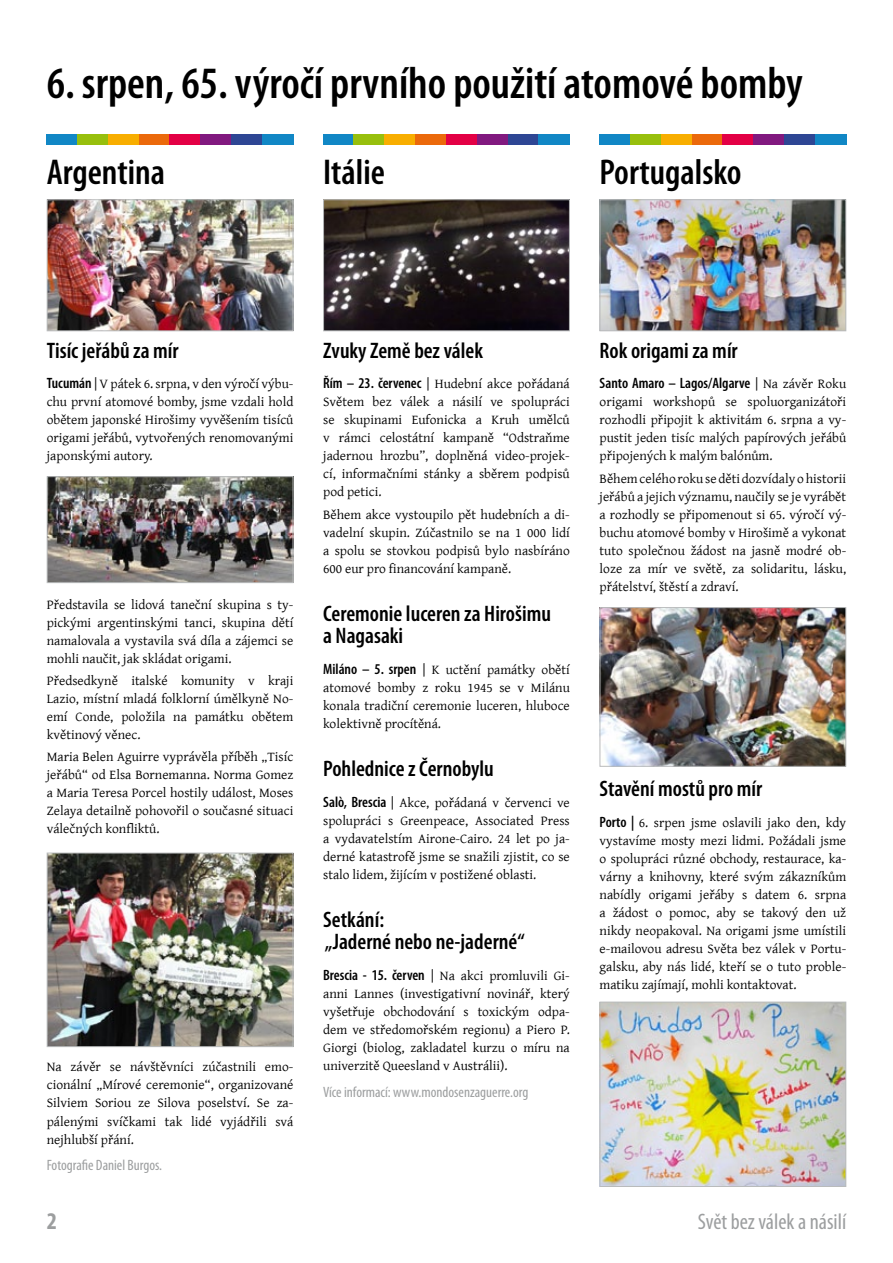
<style>
.page{position:relative;width:893px;height:1263px;background:#fff}
.page>*{position:absolute;margin:0;border:0;box-sizing:border-box;transform-origin:0 0}
.t1{font:600 condensed 45px "Myriad Pro";color:#000}
.t2{font:600 condensed 36px "Myriad Pro";color:#000}
.t3{font:700 condensed 24px "Myriad Pro";color:#9c9e9f}
.t4{font:600 condensed 22.5px/22.5px "Myriad Pro";color:#000}
.t5{font:condensed 22.5px "Myriad Pro";color:#9c9e9f}
.t6{font:condensed 15px "Myriad Pro";color:#9c9e9f}
.Paragraph_-_size_2{font:600 condensed 15px "Myriad Pro";color:#000}
.Paragraph_-_size_2-2{font:13.5px/18px "Gentium";color:#000;text-align:justify}
.s1{font-family:"Myriad Pro";font-weight:600;font-stretch:condensed;font-size:15px}
.s2{font-family:"Gentium";font-weight:400;font-stretch:normal;font-size:13.5px}
</style>
<div class="page">
<div style="left:600px;top:135px;width:31px;height:10px;background:#1187c5"></div>
<div style="left:630px;top:135px;width:31px;height:10px;background:#97bf0d"></div>
<div style="left:661px;top:135px;width:31px;height:10px;background:#f8ae00"></div>
<div style="left:692px;top:135px;width:31px;height:10px;background:#eb690b"></div>
<div style="left:723px;top:135px;width:31px;height:10px;background:#e30045"></div>
<div style="left:754px;top:135px;width:31px;height:10px;background:#81197f"></div>
<div style="left:784px;top:135px;width:31px;height:10px;background:#2e4694"></div>
<div style="left:815px;top:135px;width:31px;height:10px;background:#1187c5"></div>
<div style="left:323px;top:135px;width:31px;height:10px;background:#1187c5"></div>
<div style="left:354px;top:135px;width:31px;height:10px;background:#97bf0d"></div>
<div style="left:385px;top:135px;width:31px;height:10px;background:#f8ae00"></div>
<div style="left:416px;top:135px;width:31px;height:10px;background:#eb690b"></div>
<div style="left:446px;top:135px;width:31px;height:10px;background:#e30045"></div>
<div style="left:477px;top:135px;width:31px;height:10px;background:#81197f"></div>
<div style="left:508px;top:135px;width:31px;height:10px;background:#2e4694"></div>
<div style="left:539px;top:135px;width:31px;height:10px;background:#1187c5"></div>
<div style="left:47px;top:135px;width:31px;height:10px;background:#1187c5"></div>
<div style="left:78px;top:135px;width:31px;height:10px;background:#97bf0d"></div>
<div style="left:108px;top:135px;width:31px;height:10px;background:#f8ae00"></div>
<div style="left:139px;top:135px;width:31px;height:10px;background:#eb690b"></div>
<div style="left:170px;top:135px;width:31px;height:10px;background:#e30045"></div>
<div style="left:201px;top:135px;width:31px;height:10px;background:#81197f"></div>
<div style="left:232px;top:135px;width:31px;height:10px;background:#2e4694"></div>
<div style="left:262px;top:135px;width:31px;height:10px;background:#1187c5"></div>
<img style="left:602px;top:201px;width:242px;height:128px">
<div style="left:600px;top:199px;width:246px;height:132px;border:1px solid #b9bbbc"></div>
<img style="left:602px;top:609px;width:242px;height:156px">
<div style="left:600px;top:607px;width:246px;height:160px;border:1px solid #b9bbbc"></div>
<img style="left:49px;top:478px;width:242px;height:103px">
<div style="left:47px;top:476px;width:246px;height:107px;border:1px solid #b9bbbc"></div>
<img style="left:49px;top:201px;width:242px;height:128px">
<div style="left:47px;top:199px;width:246px;height:132px;border:1px solid #b9bbbc"></div>
<img style="left:49px;top:855px;width:242px;height:190px">
<div style="left:47px;top:853px;width:246px;height:194px;border:1px solid #b9bbbc"></div>
<img style="left:325px;top:201px;width:243px;height:128px">
<div style="left:323px;top:199px;width:247px;height:132px;border:1px solid #b9bbbc"></div>
<img style="left:602px;top:1004px;width:242px;height:181px">
<div style="left:600px;top:1002px;width:246px;height:185px;border:1px solid #b9bbbc"></div>
<h1 class="t1" style="left:47px;top:58px;width:758px">6. srpen, 65. výročí prvního použití atomové bomby</h1>
<h2 class="t2" style="left:47px;top:153px;width:120px">Argentina</h2>
<h2 class="t2" style="left:323px;top:153px;width:63px">Itálie</h2>
<h2 class="t2" style="left:600px;top:153px;width:144px">Portugalsko</h2>
<h3 class="t4" style="left:47px;top:339px;width:133px">Tisíc jeřábů za mír</h3>
<p class="Paragraph_-_size_2-2" style="left:47px;top:374px;width:248px"><span class="s1">Tucumán</span> | V pátek 6. srpna, v den výročí výbu&shy;chu první atomové bomby, jsme vzdali hold obětem japonské Hirošimy vyvěšením tisíců origami jeřábů, vytvořených renomovanými japonskými autory.</p>
<p class="Paragraph_-_size_2-2" style="left:47px;top:594px;width:248px">Představila se lidová taneční skupina s ty&shy;pickými argentinskými tanci, skupina dětí namalovala a vystavila svá díla a zájemci se mohli naučit, jak skládat origami.</p>
<p class="Paragraph_-_size_2-2" style="left:47px;top:671px;width:248px">Předsedkyně italské komunity v kraji Lazio, místní mladá folklorní úmělkyně No&shy;emí Conde, položila na památku obětem květinový věnec.</p>
<p class="Paragraph_-_size_2-2" style="left:47px;top:747px;width:248px">Maria Belen Aguirre vyprávěla příběh „Tisíc jeřábů“ od Elsa Bornemanna. Norma Gomez a Maria Teresa Porcel hostily událost, Moses Zelaya detailně pohovořil o současné situaci válečných konfliktů.</p>
<p class="Paragraph_-_size_2-2" style="left:47px;top:1057px;width:248px">Na závěr se návštěvníci zúčastnili emo&shy;cionální „Mírové ceremonie“, organizované Silviem Soriou ze Silova poselství. Se za&shy;pálenými svíčkami tak lidé vyjádřili svá nejhlubší přání.</p>
<p class="t6" style="left:47px;top:1156px;width:117px">Fotografie Daniel Burgos.</p>
<h3 class="t4" style="left:323px;top:339px;width:161px">Zvuky Země bez válek</h3>
<p class="Paragraph_-_size_2-2" style="left:323px;top:374px;width:248px"><span class="s1">Řím – 23. červenec</span> | Hudební akce pořádaná Světem bez válek a násilí ve spolupráci se skupinami Eufonicka a Kruh umělců v rámci celostátní kampaně “Odstraňme jadernou hrozbu”, doplněná video-projek&shy;cí, informačními stánky a sběrem podpisů pod petici.</p>
<p class="Paragraph_-_size_2-2" style="left:323px;top:504px;width:248px">Během akce vystoupilo pět hudebních a di&shy;vadelní skupin. Zúčastnilo se na 1 000 lidí a spolu se stovkou podpisů bylo nasbíráno 600 eur pro financování kampaně.</p>
<h3 class="t4" style="left:323px;top:602px;width:229px">Ceremonie luceren za Hirošimu a Nagasaki</h3>
<p class="Paragraph_-_size_2-2" style="left:323px;top:660px;width:248px"><span class="s1">Miláno – 5. srpen</span> | K uctění památky obětí atomové bomby z roku 1945 se v Milánu konala tradiční ceremonie luceren, hluboce kolektivně procítěná.</p>
<h3 class="t4" style="left:323px;top:758px;width:172px">Pohlednice z Černobylu</h3>
<p class="Paragraph_-_size_2-2" style="left:323px;top:792px;width:248px"><span class="s1">Salò, Brescia</span> | Akce, pořádaná v červenci ve spolupráci s Greenpeace, Associated Press a vydavatelstím Airone-Cairo. 24 let po ja&shy;derné katastrofě jsme se snažili zjistit, co se stalo lidem, žijícím v postižené oblasti.</p>
<h3 class="t4" style="left:323px;top:908px;width:203px">Setkání:<br>„Jaderné nebo ne-jaderné“</h3>
<p class="Paragraph_-_size_2-2" style="left:323px;top:966px;width:248px"><span class="s1">Brescia - 15. červen</span> | Na akci promluvili Gi&shy;anni Lannes (investigativní novinář, který vyšetřuje obchodování s toxickým odpa&shy;dem ve středomořském regionu) a Piero P.<br>Giorgi (biolog, zakladatel kurzu o míru na univerzitě Queesland v Austrálii).</p>
<p class="t6" style="left:323px;top:1082px;width:207px">Více informací: www.mondosenzaguerre.org</p>
<h3 class="t4" style="left:600px;top:339px;width:140px">Rok origami za mír</h3>
<p class="Paragraph_-_size_2" style="left:600px;top:375px;width:248px">Santo Amaro – Lagos/Algarve <span class="s2">| Na závěr Roku</span></p>
<p class="Paragraph_-_size_2-2" style="left:600px;top:392px;width:248px">origami workshopů se spoluorganizátoři rozhodli připojit k aktivitám 6. srpna a vy&shy;pustit jeden tisíc malých papírových jeřábů připojených k malým balónům.</p>
<p class="Paragraph_-_size_2-2" style="left:600px;top:468px;width:248px">Během celého roku se děti dozvídaly o historii jeřábů a jejich významu, naučily se je vyrábět a rozhodly se připomenout si 65. výročí vý&shy;buchu atomové bomby v Hirošimě a vykonat tuto společnou žádost na jasně modré ob&shy;loze za mír ve světě, za solidaritu, lásku, přátelství, štěstí a zdraví.</p>
<h3 class="t4" style="left:600px;top:778px;width:164px">Stavění mostů pro mír</h3>
<p class="Paragraph_-_size_2-2" style="left:600px;top:813px;width:248px"><span class="s1">Porto |</span> 6. srpen jsme oslavili jako den, kdy vystavíme mosty mezi lidmi. Požádali jsme o spolupráci různé obchody, restaurace, ka&shy;várny a knihovny, které svým zákazníkům nabídly origami jeřáby s datem 6. srpna a žádost o pomoc, aby se takový den už nikdy neopakoval. Na origami jsme umístili e-mailovou adresu Světa bez válek v Portu&shy;galsku, aby nás lidé, kteří se o tuto proble&shy;matiku zajímají, mohli kontaktovat.</p>
<p class="t3" style="left:47px;top:1206px;width:12px">2</p>
<p class="t5" style="left:698px;top:1208px;width:150px">Svět bez válek a násilí</p>
</div>
